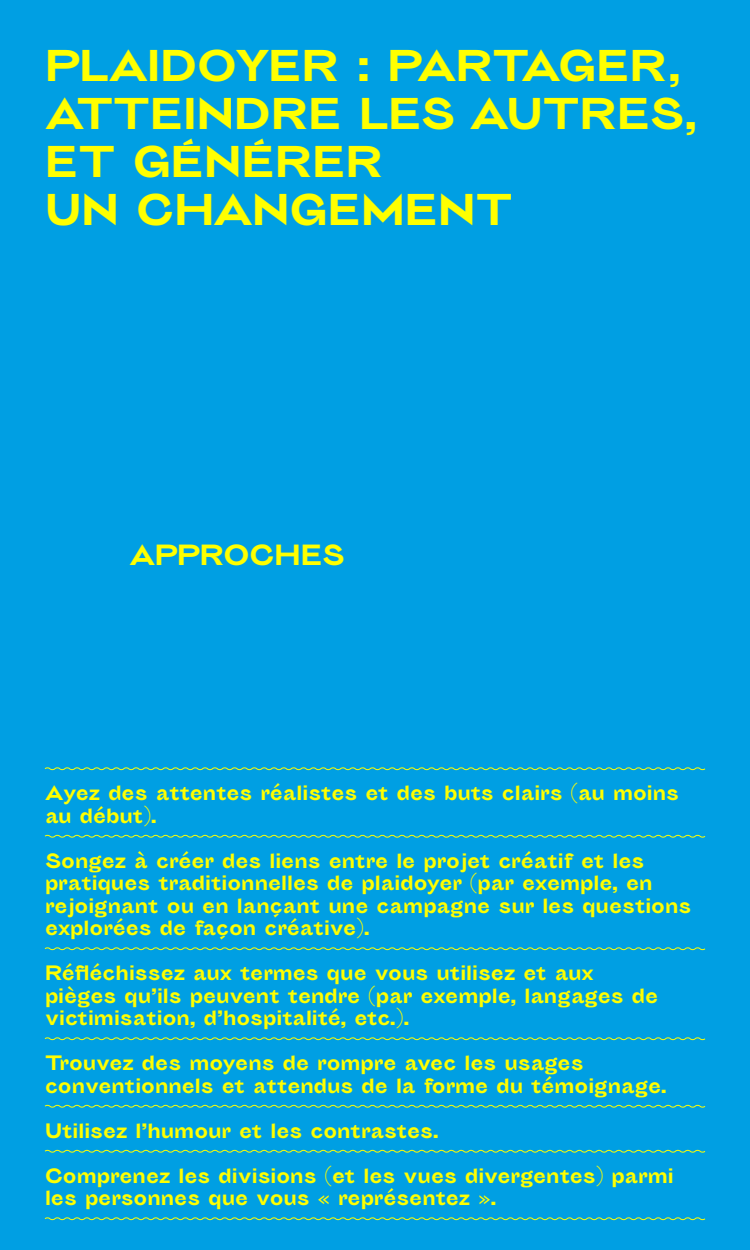
<style>
.page{position:relative;width:750px;height:1250px;background:#009fe3}
.page>*{position:absolute;margin:0;border:0;box-sizing:border-box;transform-origin:0 0}
.t1{font:40px/48px "Sporting Grotesque XX Gras";color:#ff0}
.t2{font:26.25px "Sporting Grotesque XX Gras";color:#ff0}
.t3{font:18.75px/22.5px "Sporting Grotesque XX Gras";color:#ff0}
</style>
<div class="page">
<svg style="left:44px;top:767px;width:662px;height:4px"></svg>
<svg style="left:44px;top:834px;width:662px;height:4px"></svg>
<svg style="left:44px;top:947px;width:662px;height:4px"></svg>
<svg style="left:44px;top:1037px;width:662px;height:4px"></svg>
<svg style="left:44px;top:1104px;width:662px;height:4px"></svg>
<svg style="left:44px;top:1149px;width:662px;height:4px"></svg>
<svg style="left:44px;top:1217px;width:662px;height:4px"></svg>
<h1 class="t1" style="left:45px;top:43px;width:653px">PLAIDOYER : PARTAGER,<br>ATTEINDRE LES AUTRES,<br>ET GÉNÉRER<br>UN CHANGEMENT</h1>
<h2 class="t2" style="left:129px;top:541px;width:217px">APPROCHES</h2>
<p class="t3" style="left:45px;top:782px;width:636px">Ayez des attentes réalistes et des buts clairs (au moins au début).</p>
<p class="t3" style="left:45px;top:850px;width:648px">Songez à créer des liens entre le projet créatif et les pratiques traditionnelles de plaidoyer (par exemple, en rejoignant ou en lançant une campagne sur les questions explorées de façon créative).</p>
<p class="t3" style="left:45px;top:962px;width:615px">Réfléchissez aux termes que vous utilisez et aux pièges qu’ils peuvent tendre (par exemple, langages de victimisation, d’hospitalité, etc.).</p>
<p class="t3" style="left:45px;top:1052px;width:623px">Trouvez des moyens de rompre avec les usages conventionnels et attendus de la forme du témoignage.</p>
<p class="t3" style="left:45px;top:1120px;width:396px">Utilisez l’humour et les contrastes.</p>
<p class="t3" style="left:45px;top:1165px;width:630px">Comprenez les divisions (et les vues divergentes) parmi les personnes que vous « représentez ».</p>
</div>
